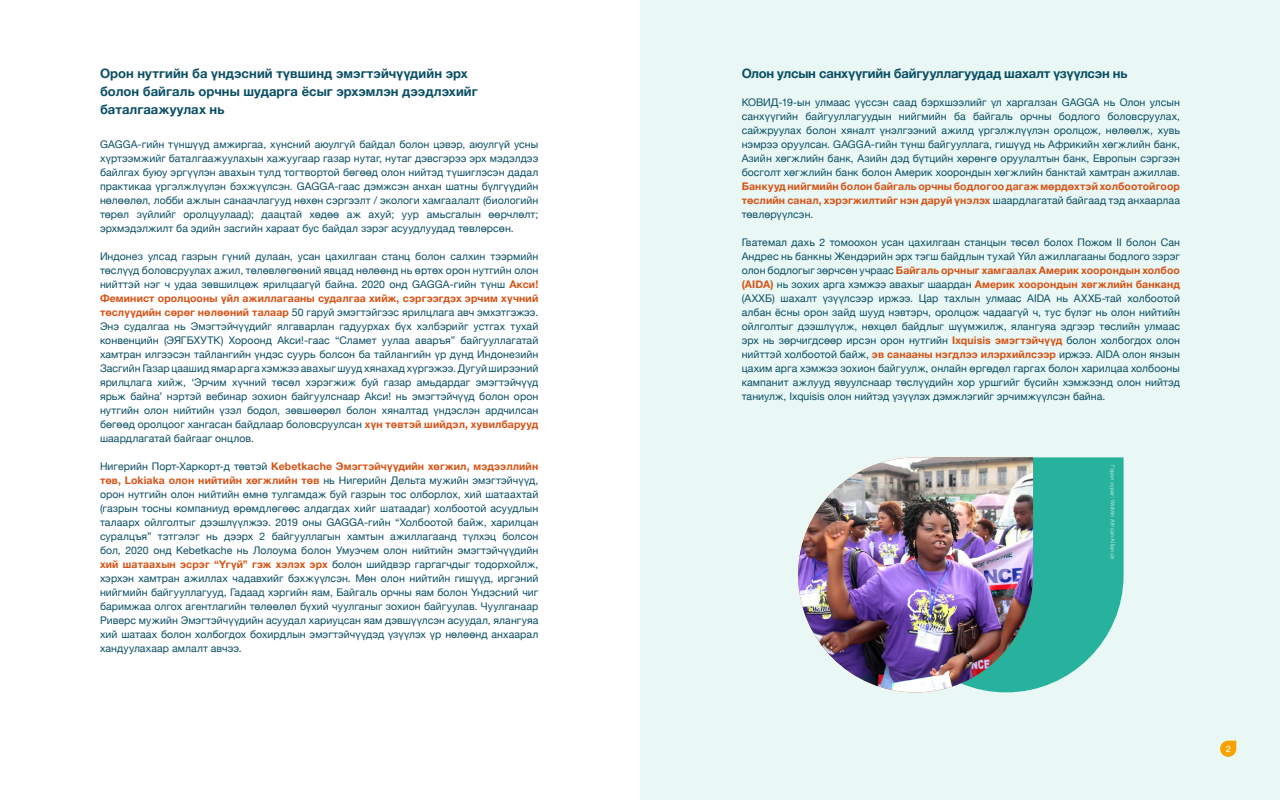
<style>
.page{position:relative;width:1280px;height:800px;background:#fff}
.page>*{position:absolute;margin:0;border:0;box-sizing:border-box;transform-origin:0 0}
.t1{font:700 13px/18px "Helvetica Neue";letter-spacing:.005em;color:#0a4f64}
.t2{font:700 13px "Helvetica Neue";letter-spacing:-.015em;color:#0a4f64}
.t3{font:10.5px/14px "Helvetica Neue";letter-spacing:.01em;color:#0a4f64;text-align:justify}
.t4{font:700 10.5px/14px "Helvetica Neue";letter-spacing:.01em;color:#d75214;text-align:justify}
.t5{font:8.6px "N Haas Grotesk TX Pro 55 Rg";color:#fff}
.t6{font:5.5px "Helvetica Neue";letter-spacing:.025em;color:#bee8e2}
.s1{font-weight:700;color:#d75214}
.s2{font-weight:400;color:#0a4f64}
</style>
<div class="page">
<div style="left:640px;top:0;width:640px;height:800px;background:#e9f7f5"></div>
<svg style="left:1220px;top:741px;width:16px;height:16px"></svg>
<svg style="left:1033px;top:457px;width:91px;height:233px;background:#40bba8"></svg>
<img style="left:798px;top:457px;width:235px;height:235px">
<p class="t1" style="left:100px;top:65px;width:379px">Орон нутгийн ба үндэсний түвшинд эмэгтэйчүүдийн эрх болон байгаль орчны шударга ёсыг эрхэмлэн дээдлэхийг баталгаажуулах нь</p>
<p class="t3" style="left:100px;top:138px;width:440px">GAGGA-гийн түншүүд амжиргаа, хүнсний аюулгүй байдал болон цэвэр, аюулгүй усны хүртээмжийг баталгаажуулахын хажуугаар газар нутаг, нутаг дэвсгэрээ эрх мэдэлдээ байлгах буюу эргүүлэн авахын тулд тогтвортой бөгөөд олон нийтэд түшиглэсэн дадал практикаа үргэлжлүүлэн бэхжүүлсэн. GAGGA-гаас дэмжсэн анхан шатны бүлгүүдийн нөлөөлөл, лобби ажлын санаачлагууд нөхөн сэргээлт / экологи хамгаалалт (биологийн төрөл зүйлийг оролцуулаад); даацтай хөдөө аж ахуй; уур амьсгалын өөрчлөлт; эрхмэдэлжилт ба эдийн засгийн хараат бус байдал зэрэг асуудлуудад төвлөрсөн.</p>
<p class="t3" style="left:100px;top:250px;width:440px">Индонез улсад газрын гүний дулаан, усан цахилгаан станц болон салхин тээрмийн төслүүд боловсруулах ажил, төлөвлөгөөний явцад нөлөөнд нь өртөх орон нутгийн олон нийттэй нэг ч удаа зөвшилцөж ярилцаагүй байна. 2020 онд GAGGA-гийн түнш <span class="s1">Aкси!<br>Феминист оролцооны үйл ажиллагааны судалгаа хийж, сэргээгдэх эрчим хүчний төслүүдийн сөрөг нөлөөний талаар</span> 50 гаруй эмэгтэйгээс ярилцлага авч эмхэтгэжээ.<br>Энэ судалгаа нь Эмэгтэйчүүдийг ялгаварлан гадуурхах бүх хэлбэрийг устгах тухай конвенцийн (ЭЯГБХУТК) Хороонд Akси!-гаас “Сламет уулаа аваръя” байгууллагатай хамтран илгээсэн тайлангийн үндэс суурь болсон ба тайлангийн үр дүнд Индонезийн Засгийн Газар цаашид ямар арга хэмжээ авахыг шууд хянахад хүргэжээ. Дугуй ширээний ярилцлага хийж, ‘Эрчим хүчний төсөл хэрэгжиж буй газар амьдардаг эмэгтэйчүүд ярьж байна’ нэртэй вебинар зохион байгуулснаар Akси! нь эмэгтэйчүүд болон орон нутгийн олон нийтийн үзэл бодол, зөвшөөрөл болон хяналтад үндэслэн ардчилсан бөгөөд оролцоог хангасан байдлаар боловсруулсан <span class="s1">хүн төвтэй шийдэл, хувилбарууд </span>шаардлагатай байгааг онцлов.</p>
<p class="t3" style="left:100px;top:460px;width:440px">Нигерийн Порт-Харкорт-д төвтэй <span class="s1">Kebetkache Эмэгтэйчүүдийн хөгжил, мэдээллийн төв, Lokiaka олон нийтийн хөгжлийн төв</span> нь Нигерийн Дельта мужийн эмэгтэйчүүд, орон нутгийн олон нийтийн өмнө тулгамдаж буй газрын тос олборлох, хий шатаахтай (газрын тосны компаниуд өрөмдлөгөөс алдагдах хийг шатаадаг) холбоотой асуудлын талаарх ойлголтыг дээшлүүлжээ. 2019 оны GAGGA-гийн “Холбоотой байж, харилцан суралцъя” тэтгэлэг нь дээрх 2 байгууллагын хамтын ажиллагаанд түлхэц болсон бол, 2020 онд Kebetkache нь Лолоума болон Умуэчем олон нийтийн эмэгтэйчүүдийн <span class="s1">хий шатаахын эсрэг “Үгүй” гэж хэлэх эрх</span> болон шийдвэр гаргагчдыг тодорхойлж, хэрхэн хамтран ажиллах чадавхийг бэхжүүлсэн. Мөн олон нийтийн гишүүд, иргэний нийгмийн байгууллагууд, Гадаад хэргийн яам, Байгаль орчны яам болон Үндэсний чиг баримжаа олгох агентлагийн төлөөлөл бүхий чуулганыг зохион байгуулав. Чуулганаар Риверс мужийн Эмэгтэйчүүдийн асуудал хариуцсан яам дэвшүүлсэн асуудал, ялангуяа хий шатаах болон холбогдох бохирдлын эмэгтэйчүүдэд үзүүлэх үр нөлөөнд анхаарал хандуулахаар амлалт авчээ.</p>
<p class="t2" style="left:742px;top:63px;width:387px">Олон улсын санхүүгийн байгууллагуудад шахалт үзүүлсэн нь</p>
<p class="t3" style="left:742px;top:96px;width:440px">КОВИД-19-ын улмаас үүссэн саад бэрхшээлийг үл харгалзан GAGGA нь Олон улсын санхүүгийн байгууллагуудын нийгмийн ба байгаль орчны бодлого боловсруулах, сайжруулах болон хяналт үнэлгээний ажилд үргэлжлүүлэн оролцож, нөлөөлж, хувь нэмрээ оруулсан. GAGGA-гийн түнш байгууллага, гишүүд нь Африкийн хөгжлийн банк, Азийн хөгжлийн банк, Азийн дэд бүтцийн хөрөнгө оруулалтын банк, Европын сэргээн босголт хөгжлийн банк болон Америк хоорондын хөгжлийн банктай хамтран ажиллав.</p>
<p class="t4" style="left:742px;top:180px;width:440px">Банкууд нийгмийн болон байгаль орчны бодлогоо дагаж мөрдөхтэй холбоотойгоор төслийн санал, хэрэгжилтийг нэн даруй үнэлэх <span class="s2">шаардлагатай байгаад тэд анхаарлаа төвлөрүүлсэн.</span></p>
<p class="t3" style="left:742px;top:236px;width:440px">Гватемал дахь 2 томоохон усан цахилгаан станцын төсөл болох Пожом II болон Сан Андрес нь банкны Жендэрийн эрх тэгш байдлын тухай Үйл ажиллагааны бодлого зэрэг олон бодлогыг зөрчсөн учраас <span class="s1">Байгаль орчныг хамгаалах Америк хоорондын холбоо (AIDA)</span> нь зохих арга хэмжээ авахыг шаардан <span class="s1">Америк хоорондын хөгжлийн банканд </span>(АХХБ) шахалт үзүүлсээр иржээ. Цар тахлын улмаас AIDA нь АХХБ-тай холбоотой албан ёсны орон зайд шууд нэвтэрч, оролцож чадаагүй ч, тус бүлэг нь олон нийтийн ойлголтыг дээшлүүлж, нөхцөл байдлыг шүүмжилж, ялангуяа эдгээр төслийн улмаас эрх нь зөрчигдсөөр ирсэн орон нутгийн <span class="s1">Ixquisis эмэгтэйчүүд</span> болон холбогдох олон нийттэй холбоотой байж, <span class="s1">эв санааны нэгдлээ илэрхийлсээр</span> иржээ. AIDA олон янзын цахим арга хэмжээ зохион байгуулж, онлайн өргөдөл гаргах болон харилцаа холбооны кампанит ажлууд явуулснаар төслүүдийн хор уршгийг бүсийн хэмжээнд олон нийтэд таниулж, Ixquisis олон нийтэд үзүүлэх дэмжлэгийг эрчимжүүлсэн байна.</p>
<p class="t6" style="left:1117px;top:465px;width:95px;rotate:90deg">Гэрэл зурaг: WoMin African Alliance</p>
<p class="t5" style="left:1226px;top:743px;width:7px">2</p>
</div>
